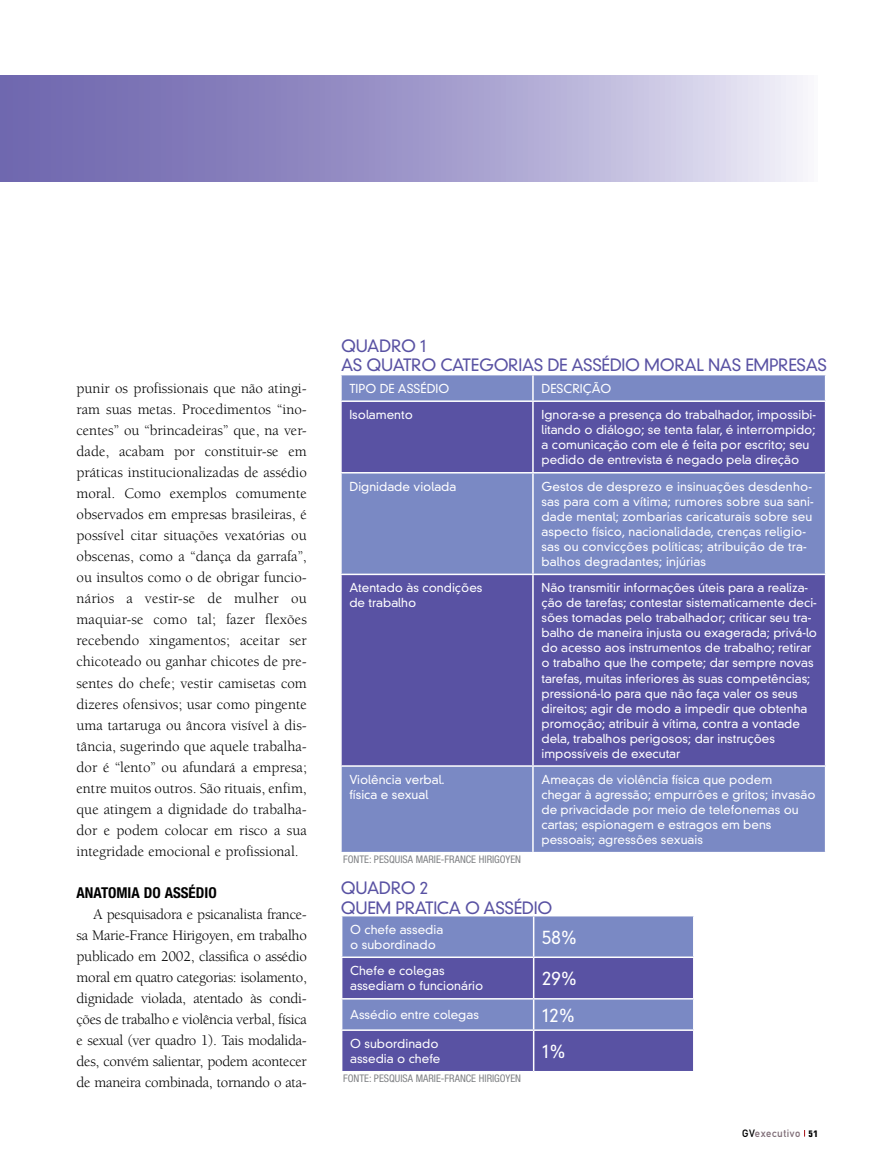
<style>
.page{position:relative;width:893px;height:1170px;background:#fff}
.page>*{position:absolute;margin:0;border:0;box-sizing:border-box;transform-origin:0 0}
.t1{font:300 18px "DIN Neuzeit Grotesk";color:#fff}
.t2{font:300 16.5px/19.5px "DIN Neuzeit Grotesk";letter-spacing:-.02em;color:#5952a3}
.t3{font:15px/21px "Berkeley Std";letter-spacing:-.015em;color:#000;text-align:justify}
.t4{font:700 condensed 15px "Helvetica Neue LT Std";color:#000}
.t5{font:300 12px/15px "DIN Neuzeit Grotesk";color:#fff}
.t6{font:condensed 10.5px "Helvetica Neue LT Std";color:#808285}
.t7{font:10.5px "DIN Mittelschrift";letter-spacing:.05em;color:#7f6d77}
.s1{color:#000}
.s2{font-family:"Eurostile LT Std";font-weight:700;font-stretch:condensed;font-size:9px;color:#000}
</style>
<div class="page">
<svg style="left:0;top:75px;width:803px;height:106px;background:#a39dcc"></svg>
<div style="left:342px;top:375px;width:483px;height:476px;background:#7a89c4"></div>
<svg style="left:342px;top:402px;width:483px;height:363px;background:#6261ac"></svg>
<hr style="left:532px;top:375px;width:2px;height:25px;background:#fff">
<hr style="left:340px;top:400px;width:193px;height:2px;background:#fff">
<hr style="left:533px;top:400px;width:293px;height:2px;background:#fff">
<hr style="left:532px;top:402px;width:2px;height:70px;background:#fff">
<hr style="left:340px;top:472px;width:193px;height:1px;background:#fff">
<hr style="left:533px;top:472px;width:293px;height:1px;background:#fff">
<hr style="left:532px;top:473px;width:2px;height:100px;background:#fff">
<hr style="left:340px;top:573px;width:193px;height:2px;background:#fff">
<hr style="left:533px;top:573px;width:293px;height:2px;background:#fff">
<hr style="left:532px;top:575px;width:2px;height:190px;background:#fff">
<hr style="left:340px;top:765px;width:193px;height:1px;background:#fff">
<hr style="left:533px;top:765px;width:293px;height:1px;background:#fff">
<hr style="left:532px;top:766px;width:2px;height:85px;background:#fff">
<svg style="left:342px;top:916px;width:351px;height:154px;background:#6b6fb4"></svg>
<hr style="left:533px;top:916px;width:1px;height:40px;background:#fff">
<hr style="left:341px;top:956px;width:193px;height:1px;background:#fff">
<hr style="left:534px;top:956px;width:160px;height:1px;background:#fff">
<hr style="left:533px;top:957px;width:1px;height:40px;background:#fff">
<hr style="left:341px;top:997px;width:193px;height:2px;background:#fff">
<hr style="left:534px;top:997px;width:160px;height:2px;background:#fff">
<hr style="left:533px;top:999px;width:1px;height:30px;background:#fff">
<hr style="left:341px;top:1029px;width:193px;height:1px;background:#fff">
<hr style="left:534px;top:1029px;width:160px;height:1px;background:#fff">
<hr style="left:533px;top:1030px;width:1px;height:40px;background:#fff">
<p class="t3" style="left:77px;top:378px;width:232px">punir os profissionais que não atingi&shy;ram suas metas. Procedimentos “ino&shy;centes” ou “brincadeiras” que, na ver&shy;dade, acabam por constituir-se em práticas institucionalizadas de assédio moral. Como exemplos comumente observados em empresas brasileiras, é possível citar situações vexatórias ou obscenas, como a “dança da garrafa”, ou insultos como o de obrigar funcio&shy;nários a vestir-se de mulher ou maquiar-se como tal; fazer flexões recebendo xingamentos; aceitar ser chicoteado ou ganhar chicotes de pre&shy;sentes do chefe; vestir camisetas com dizeres ofensivos; usar como pingente uma tartaruga ou âncora visível à dis&shy;tância, sugerindo que aquele trabalha&shy;dor é “lento” ou afundará a empresa; entre muitos outros. São rituais, enfim, que atingem a dignidade do trabalha&shy;dor e podem colocar em risco a sua integridade emocional e profissional.</p>
<p class="t4" style="left:77px;top:883px;width:142px">ANATOMIA DO ASSÉDIO</p>
<p class="t3" style="left:77px;top:903px;width:232px;text-indent:17px">A pesquisadora e psicanalista france&shy;sa Marie-France Hirigoyen, em trabalho publicado em 2002, classifica o assédio moral em quatro categorias: isolamento, dignidade violada, atentado às condi&shy;ções de trabalho e violência verbal, física e sexual (ver quadro 1). Tais modalida&shy;des, convém salientar, podem acontecer de maneira combinada, tornando o ata-</p>
<h2 class="t2" style="left:341px;top:336px;width:486px">quadro 1<br>As quatro categorias de assédio moral nas empresas</h2>
<p class="t5" style="left:349px;top:381px;width:57px">Tipo de Ass</p>
<p class="t5" style="left:420px;top:381px;width:30px">édio</p>
<p class="t5" style="left:541px;top:381px;width:71px">Descrição</p>
<p class="t5" style="left:349px;top:407px;width:65px">Isolamento</p>
<p class="t5" style="left:541px;top:407px;width:276px">Ignora-se a presença do trabalhador, impossibi&shy;litando o diálogo; se tenta falar, é interrompido; a comunicação com ele é feita por escrito; seu pedido de entrevista é negado pela direção</p>
<p class="t5" style="left:349px;top:479px;width:108px">Dignidade violada</p>
<p class="t5" style="left:541px;top:479px;width:274px">Gestos de desprezo e insinuações desdenho&shy;sas para com a vítima; rumores sobre sua sani&shy;dade mental; zombarias caricaturais sobre seu aspecto físico, nacionalidade, crenças religio&shy;sas ou convicções políticas; atribuição de tra&shy;balhos degradantes; injúrias</p>
<p class="t5" style="left:349px;top:580px;width:135px">Atentado às condições de trabalho</p>
<p class="t5" style="left:541px;top:580px;width:277px">Não transmitir informações úteis para a realiza&shy;ção de tarefas; contestar sistematicamente deci&shy;sões tomadas pelo trabalhador; criticar seu tra&shy;balho de maneira injusta ou exagerada; privá-lo do acesso aos instrumentos de trabalho; retirar o trabalho que lhe compete; dar sempre novas tarefas, muitas inferiores às suas competências; pressioná-lo para que não faça valer os seus direitos; agir de modo a impedir que obtenha promoção; atribuir à vítima, contra a vontade dela, trabalhos perigosos; dar instruções impossíveis de executar</p>
<p class="t5" style="left:349px;top:772px;width:97px">Violência verbal. física e sexual</p>
<p class="t5" style="left:541px;top:772px;width:276px">Ameaças de violência física que podem<br>chegar à agressão; empurrões e gritos; invasão de privacidade por meio de telefonemas ou cartas; espionagem e estragos em bens pessoais; agressões sexuais</p>
<p class="t6" style="left:343px;top:852px;width:180px">FONTE: PESQUISA MARIE-FRANCE HIRIGOYEN</p>
<h2 class="t2" style="left:341px;top:878px;width:213px">quadro 2<br>Quem pratica o assédio</h2>
<p class="t5" style="left:350px;top:921px;width:95px">O chefe assedia o subordinado</p>
<h1 class="t1" style="left:542px;top:926px;width:37px">58%</h1>
<p class="t5" style="left:350px;top:963px;width:135px">Chefe e colegas assediam o funcionário</p>
<h1 class="t1" style="left:542px;top:967px;width:37px">29%</h1>
<p class="t5" style="left:350px;top:1007px;width:130px">Assédio entre colegas</p>
<h1 class="t1" style="left:542px;top:1004px;width:34px">12%</h1>
<p class="t5" style="left:350px;top:1036px;width:92px">O subordinado assedia o chefe</p>
<h1 class="t1" style="left:542px;top:1040px;width:25px">1%</h1>
<p class="t6" style="left:343px;top:1072px;width:180px">FONTE: PESQUISA MARIE-FRANCE HIRIGOYEN</p>
<p class="t7" style="left:742px;top:1126px;width:77px"><span class="s1">gv</span>executivo <span class="s2">51</span></p>
</div>
